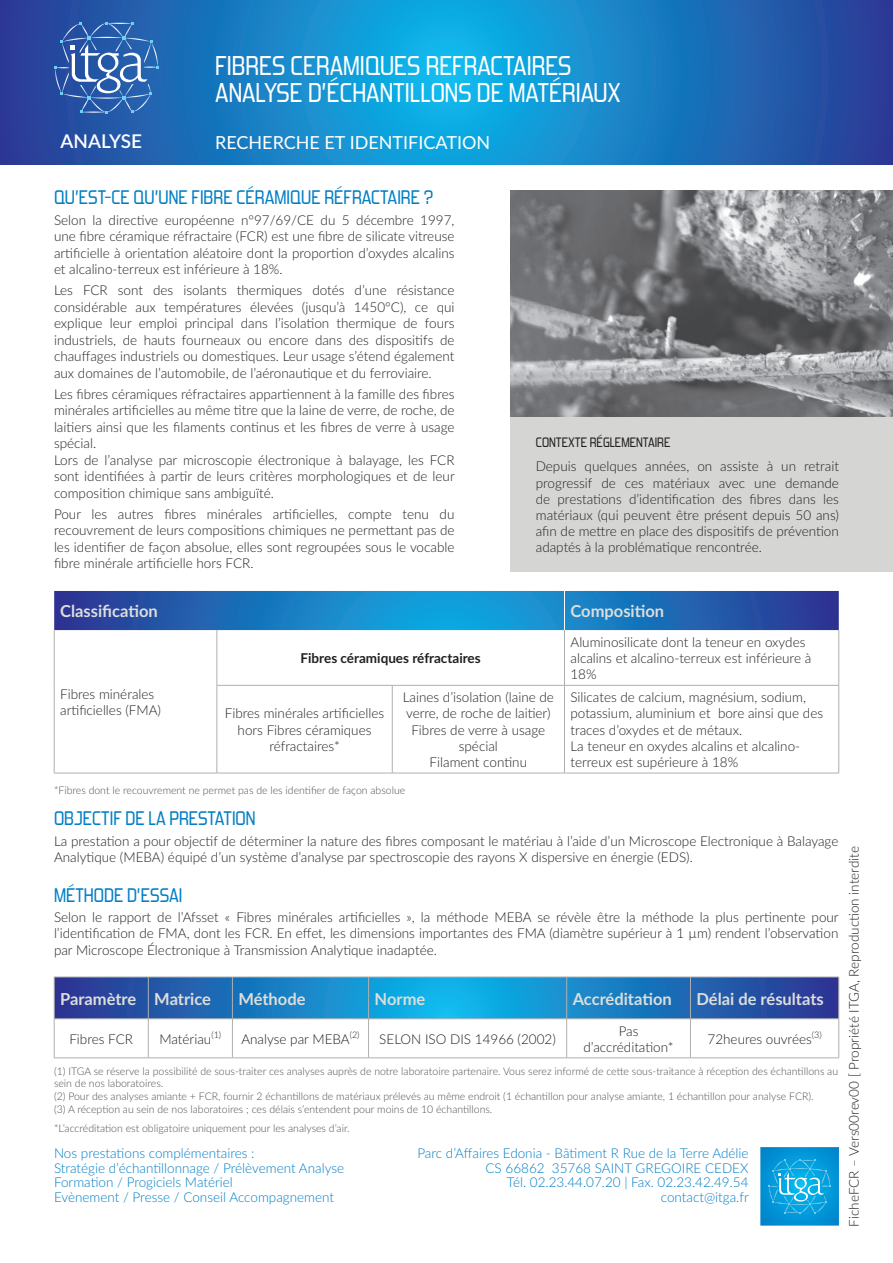
<style>
.page{position:relative;width:893px;height:1263px;background:#fff}
.page>*{position:absolute;margin:0;border:0;box-sizing:border-box;transform-origin:0 0}
.t1{font:27px/27px "Forgotten Futurist Rg";color:#fff}
.t2{font:19.5px "Forgotten Futurist Rg";color:#007ec5}
.t3{font:600 18.9px "Lato";color:#fff}
.t4{font:18px "Lato";color:#fff}
.t5{font:700 16.5px "Lato";color:#dddddb}
.t6{font:300 13.5px/16.2px "Lato";color:#231f20;text-align:justify}
.t7{font:300 13.5px/14.5px "Lato";color:#007ec5;text-align:right}
.t8{font:700 13.5px "Lato";color:#231f20}
.t9{font:13.5px "Forgotten Futurist Rg";color:#231f20}
.t10{font:300 13.5px "Lato";color:#1b1e21}
.t11{font:300 10.5px/12.6px "Lato";color:#4e4f50}
</style>
<div class="page">
<svg style="left:54px;top:591px;width:785px;height:39px;background:#1d6fb9"></svg>
<hr style="left:564px;top:591px;width:1px;height:39px;background:#fff">
<hr style="left:54px;top:630px;width:1px;height:55px;background:#aeb0b0">
<hr style="left:217px;top:630px;width:1px;height:55px;background:#aeb0b0">
<hr style="left:564px;top:630px;width:1px;height:55px;background:#aeb0b0">
<hr style="left:838px;top:630px;width:1px;height:55px;background:#aeb0b0">
<hr style="left:54px;top:685px;width:1px;height:88px;background:#aeb0b0">
<hr style="left:217px;top:685px;width:175px;height:1px;background:#aeb0b0">
<hr style="left:217px;top:685px;width:1px;height:88px;background:#aeb0b0">
<hr style="left:392px;top:685px;width:172px;height:1px;background:#aeb0b0">
<hr style="left:392px;top:685px;width:1px;height:88px;background:#aeb0b0">
<hr style="left:564px;top:685px;width:275px;height:1px;background:#aeb0b0">
<hr style="left:564px;top:685px;width:1px;height:88px;background:#aeb0b0">
<hr style="left:838px;top:685px;width:1px;height:88px;background:#aeb0b0">
<hr style="left:54px;top:773px;width:163px;height:1px;background:#aeb0b0">
<hr style="left:217px;top:773px;width:175px;height:1px;background:#aeb0b0">
<hr style="left:392px;top:773px;width:172px;height:1px;background:#aeb0b0">
<hr style="left:564px;top:773px;width:275px;height:1px;background:#aeb0b0">
<svg style="left:55px;top:978px;width:783px;height:40px;background:#1b75bd"></svg>
<hr style="left:54px;top:977px;width:94px;height:1px;background:#aeb0b0">
<hr style="left:54px;top:977px;width:1px;height:41px;background:#aeb0b0">
<hr style="left:148px;top:977px;width:84px;height:1px;background:#aeb0b0">
<hr style="left:148px;top:977px;width:1px;height:41px;background:#aeb0b0">
<hr style="left:232px;top:977px;width:137px;height:1px;background:#aeb0b0">
<hr style="left:232px;top:977px;width:1px;height:41px;background:#aeb0b0">
<hr style="left:369px;top:977px;width:198px;height:1px;background:#aeb0b0">
<hr style="left:368px;top:977px;width:1px;height:41px;background:#aeb0b0">
<hr style="left:567px;top:977px;width:123px;height:1px;background:#aeb0b0">
<hr style="left:566px;top:977px;width:1px;height:41px;background:#aeb0b0">
<hr style="left:54px;top:1018px;width:94px;height:1px;background:#aeb0b0">
<hr style="left:54px;top:1019px;width:1px;height:39px;background:#aeb0b0">
<hr style="left:148px;top:1018px;width:84px;height:1px;background:#aeb0b0">
<hr style="left:148px;top:1019px;width:1px;height:39px;background:#aeb0b0">
<hr style="left:232px;top:1018px;width:137px;height:1px;background:#aeb0b0">
<hr style="left:232px;top:1019px;width:1px;height:39px;background:#aeb0b0">
<hr style="left:369px;top:1018px;width:198px;height:1px;background:#aeb0b0">
<hr style="left:368px;top:1019px;width:1px;height:39px;background:#aeb0b0">
<hr style="left:567px;top:1018px;width:123px;height:1px;background:#aeb0b0">
<hr style="left:566px;top:1019px;width:1px;height:39px;background:#aeb0b0">
<hr style="left:54px;top:1057px;width:94px;height:1px;background:#aeb0b0">
<hr style="left:148px;top:1057px;width:84px;height:1px;background:#aeb0b0">
<hr style="left:232px;top:1057px;width:137px;height:1px;background:#aeb0b0">
<hr style="left:369px;top:1057px;width:198px;height:1px;background:#aeb0b0">
<hr style="left:567px;top:1057px;width:123px;height:1px;background:#aeb0b0">
<hr style="left:690px;top:977px;width:149px;height:1px;background:#aeb0b0">
<hr style="left:690px;top:977px;width:1px;height:41px;background:#aeb0b0">
<hr style="left:838px;top:977px;width:1px;height:41px;background:#aeb0b0">
<hr style="left:690px;top:1018px;width:149px;height:1px;background:#aeb0b0">
<hr style="left:690px;top:1019px;width:1px;height:39px;background:#aeb0b0">
<hr style="left:838px;top:1019px;width:1px;height:39px;background:#aeb0b0">
<hr style="left:690px;top:1057px;width:149px;height:1px;background:#aeb0b0">
<svg style="left:760px;top:1147px;width:79px;height:78px;background:#15a0db"></svg>
<div style="left:510px;top:192px;width:383px;height:380px;background:#d5d5d3"></div>
<img style="left:510px;top:190px;width:383px;height:227px">
<svg style="left:0;top:0;width:893px;height:165px;background:#1a79bf"></svg>
<svg style="left:54px;top:22px;width:105px;height:91px;background:#4270b5"></svg>
<h3 class="t3" style="left:61px;top:127px;width:83px">ANALYSE</h3>
<h1 class="t1" style="left:215px;top:52px;width:407px">FIBRES CERAMIQUES REFRACTAIRES<br>ANALYSE D’ÉCHANTILLONS DE MATÉRIAUX</h1>
<h3 class="t4" style="left:215px;top:129px;width:277px">RECHERCHE ET IDENTIFICATION</h3>
<h2 class="t2" style="left:54px;top:186px;width:381px">QU’EST-CE QU’UNE FIBRE CÉRAMIQUE RÉFRACTAIRE ?</h2>
<p class="t6" style="left:54px;top:211px;width:402px">Selon la directive européenne n°97/69/CE du 5 décembre 1997, une fibre céramique réfractaire (FCR) est une fibre de silicate vitreuse artificielle à orientation aléatoire dont la proportion d’oxydes alcalins et alcalino-terreux est inférieure à 18%.</p>
<p class="t6" style="left:54px;top:282px;width:402px">Les FCR sont des isolants thermiques dotés d’une résistance considérable aux températures élevées (jusqu’à 1450°C), ce qui explique leur emploi principal dans l’isolation thermique de fours industriels, de hauts fourneaux ou encore dans des dispositifs de chauffages industriels ou domestiques. Leur usage s’étend également aux domaines de l’automobile, de l’aéronautique et du ferroviaire.</p>
<p class="t6" style="left:54px;top:385px;width:402px;text-align:left">Les fibres céramiques réfractaires appartiennent à la famille des fibres minérales artificielles au même titre que la laine de verre, de roche, de laitiers ainsi que les filaments continus et les fibres de verre à usage spécial.<br>Lors de l’analyse par microscopie électronique à balayage, les FCR sont identifiées à partir de leurs critères morphologiques et de leur composition chimique sans ambiguïté.</p>
<p class="t6" style="left:54px;top:505px;width:402px">Pour les autres fibres minérales artificielles, compte tenu du recouvrement de leurs compositions chimiques ne permettant pas de les identifier de façon absolue, elles sont regroupées sous le vocable fibre minérale artificielle hors FCR.</p>
<p class="t5" style="left:60px;top:599px;width:99px">Classification</p>
<p class="t5" style="left:570px;top:599px;width:95px">Composition</p>
<p class="t9" style="left:536px;top:434px;width:136px">CONTEXTE RÉGLEMENTAIRE</p>
<p class="t6" style="left:536px;top:458px;width:305px">Depuis quelques années, on assiste à un retrait progressif de ces matériaux avec une demande de prestations d’identification des fibres dans les matériaux (qui peuvent être présent depuis 50 ans) afin de mettre en place des dispositifs de prévention adaptés à la problématique rencontrée.</p>
<p class="t8" style="left:301px;top:648px;width:182px">Fibres céramiques réfractaires</p>
<p class="t6" style="left:570px;top:633px;width:242px;text-align:left">Aluminosilicate dont la teneur en oxydes alcalins et alcalino-terreux est inférieure à<br>18%</p>
<p class="t6" style="left:60px;top:685px;width:102px">Fibres minérales artificielles (FMA)</p>
<p class="t6" style="left:403px;top:689px;width:153px;text-align:center">Laines d’isolation (laine de verre, de roche de laitier)<br>Fibres de verre à usage spécial<br>Filament continu</p>
<p class="t6" style="left:570px;top:689px;width:254px;text-align:left">Silicates de calcium, magnésium, sodium, potassium, aluminium et bore ainsi que des traces d’oxydes et de métaux.<br>La teneur en oxydes alcalins et alcalino&shy;terreux est supérieure à 18%</p>
<p class="t11" style="left:54px;top:784px;width:353px">*Fibres dont le recouvrement ne permet pas de les identifier de façon absolue</p>
<h2 class="t2" style="left:54px;top:807px;width:203px">OBJECTIF DE LA PRESTATION</h2>
<p class="t6" style="left:54px;top:832px;width:786px">La prestation a pour objectif de déterminer la nature des fibres composant le matériau à l’aide d’un Microscope Electronique à Balayage<br>Analytique (MEBA) équipé d’un système d’analyse par spectroscopie des rayons X dispersive en énergie (EDS).</p>
<h2 class="t2" style="left:54px;top:883px;width:130px">MÉTHODE D’ESSAI</h2>
<p class="t6" style="left:54px;top:909px;width:786px">Selon le rapport de l’Afsset « Fibres minérales artificielles », la méthode MEBA se révèle être la méthode la plus pertinente pour l’identification de FMA, dont les FCR. En effet, les dimensions importantes des FMA (diamètre supérieur à 1 µm) rendent l’observation par Microscope Électronique à Transmission Analytique inadaptée.</p>
<p class="t5" style="left:60px;top:986px;width:152px">Paramètre Matrice</p>
<p class="t5" style="left:238px;top:986px;width:69px">Méthode</p>
<p class="t5" style="left:375px;top:986px;width:52px">Norme</p>
<p class="t5" style="left:573px;top:986px;width:101px">Accréditation</p>
<p class="t5" style="left:696px;top:986px;width:129px">Délai de résultats</p>
<p class="t6" style="left:69px;top:1030px;width:65px">Fibres FCR</p>
<p class="t6" style="left:159px;top:1030px;width:63px">Matériau<sup>(1)</sup></p>
<p class="t10" style="left:241px;top:1029px;width:120px">Analyse par MEBA<sup>(2)</sup></p>
<p class="t6" style="left:379px;top:1030px;width:178px">SELON ISO DIS 14966 (2002)</p>
<p class="t6" style="left:583px;top:1022px;width:92px;text-align:center">Pas d’accréditation*</p>
<p class="t6" style="left:707px;top:1030px;width:116px">72heures ouvrées<sup>(3)</sup></p>
<p class="t6" style="left:225px;top:705px;width:161px;text-align:center">Fibres minérales artificielles hors Fibres céramiques réfractaires*</p>
<p class="t11" style="left:54px;top:1064px;width:786px">(1) ITGA se réserve la possibilité de sous-traiter ces analyses auprès de notre laboratoire partenaire. Vous serez informé de cette sous-traitance à réception des échantillons au sein de nos laboratoires.<br>(2) Pour des analyses amiante + FCR, fournir 2 échantillons de matériaux prélevés au même endroit (1 échantillon pour analyse amiante, 1 échantillon pour analyse FCR).<br>(3) A réception au sein de nos laboratoires ; ces délais s’entendent pour moins de 10 échantillons.</p>
<p class="t11" style="left:54px;top:1121px;width:297px">*L’accréditation est obligatoire uniquement pour les analyses d’air.</p>
<p class="t7" style="left:54px;top:1145px;width:292px;text-align:left">Nos prestations complémentaires :<br>Stratégie d’échantillonnage / Prélèvement Analyse Formation / Progiciels Matériel<br>Evènement / Presse / Conseil Accompagnement</p>
<p class="t7" style="left:417px;top:1145px;width:333px">Parc d’Affaires Edonia - Bâtiment R Rue de la Terre Adélie CS 66862 35768 SAINT GREGOIRE CEDEX<br>Tél. 02.23.44.07.20 | Fax. 02.23.42.49.54 contact@itga.fr</p>
<p class="t6" style="left:845px;top:1226px;width:382px;rotate:-90deg">FicheFCR – Vers00rev00 [ Propriété ITGA, Reproduction interdite</p>
</div>
